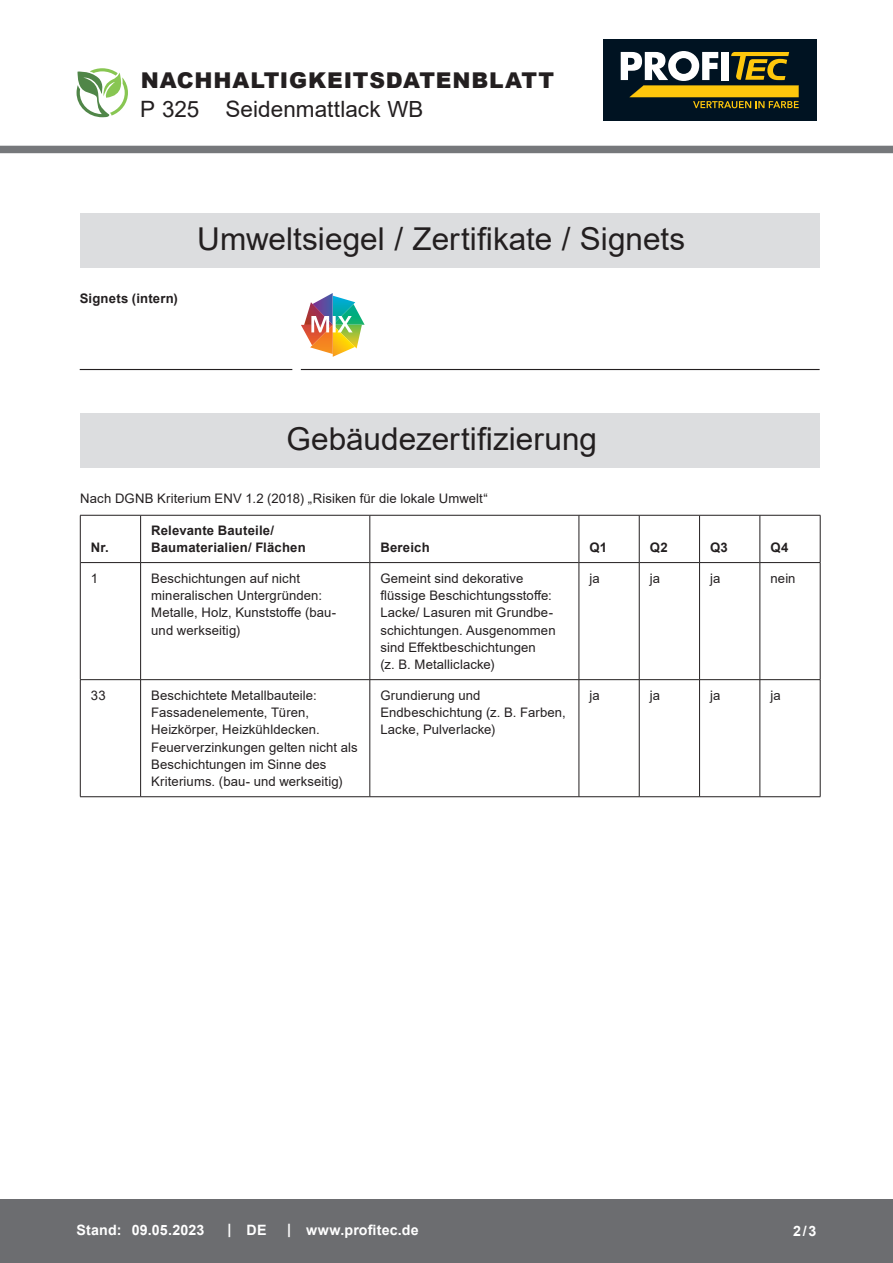
<style>
.page{position:relative;width:893px;height:1263px;background:#fff}
.page>*{position:absolute;margin:0;border:0;box-sizing:border-box;transform-origin:0 0}
.CB_AF_Kapitel_Uebers{font:31.5px "Arial";color:#231f20}
.CB_AF_Kopf_Produktna{font:22.5px "Arial";letter-spacing:.005em;color:#231f20}
.CB_AF_Kopf_TM{font:900 21.75px "Arial";letter-spacing:.04em;color:#231f20}
.CB_AF_Fuß_Stand_link{font:700 14.25px "Arial";letter-spacing:.01em;color:#fff}
.CB_AF_Text_Standard{font:13.2px/17.2px "Arial";letter-spacing:.01em;color:#231f20}
.CB_AF_Abschnitt_Uebe{font:700 13.2px/16.5px "Arial";letter-spacing:.015em;color:#231f20}
.s1{font-size:22.35px}
</style>
<div class="page">
<div style="left:0;top:146px;width:893px;height:7px;background:#76787b"></div>
<div style="left:0;top:1199px;width:893px;height:64px;background:#6c6d70"></div>
<svg style="left:77px;top:68px;width:51px;height:49px"></svg>
<div style="left:80px;top:213px;width:740px;height:54px;background:#dcdddf"></div>
<hr style="left:80px;top:369px;width:212px;height:1px;background:#231f20">
<hr style="left:301px;top:369px;width:519px;height:1px;background:#231f20">
<img style="left:333px;top:296px;width:22px;height:61px">
<img style="left:316px;top:293px;width:17px;height:9px">
<img style="left:304px;top:302px;width:29px;height:23px">
<img style="left:333px;top:304px;width:32px;height:21px">
<img style="left:333px;top:325px;width:29px;height:23px">
<img style="left:310px;top:345px;width:23px;height:9px">
<img style="left:301px;top:325px;width:32px;height:20px">
<svg style="left:311px;top:316px;width:42px;height:16px"></svg>
<div style="left:80px;top:413px;width:740px;height:54px;background:#dcdddf"></div>
<hr style="left:80px;top:562px;width:60px;height:1px;background:#231f20">
<hr style="left:141px;top:562px;width:229px;height:1px;background:#231f20">
<hr style="left:370px;top:562px;width:209px;height:1px;background:#231f20">
<hr style="left:579px;top:562px;width:60px;height:1px;background:#231f20">
<hr style="left:639px;top:562px;width:60px;height:1px;background:#231f20">
<hr style="left:700px;top:562px;width:60px;height:1px;background:#231f20">
<hr style="left:760px;top:562px;width:60px;height:1px;background:#231f20">
<hr style="left:80px;top:515px;width:61px;height:1px;background:#231f20">
<hr style="left:141px;top:515px;width:229px;height:1px;background:#231f20">
<hr style="left:370px;top:515px;width:209px;height:1px;background:#231f20">
<hr style="left:579px;top:515px;width:60px;height:1px;background:#231f20">
<hr style="left:639px;top:515px;width:61px;height:1px;background:#231f20">
<hr style="left:700px;top:515px;width:60px;height:1px;background:#231f20">
<hr style="left:760px;top:515px;width:60px;height:1px;background:#231f20">
<hr style="left:80px;top:679px;width:61px;height:1px;background:#231f20">
<hr style="left:141px;top:679px;width:229px;height:1px;background:#231f20">
<hr style="left:370px;top:679px;width:209px;height:1px;background:#231f20">
<hr style="left:579px;top:679px;width:60px;height:1px;background:#231f20">
<hr style="left:639px;top:679px;width:61px;height:1px;background:#231f20">
<hr style="left:700px;top:679px;width:60px;height:1px;background:#231f20">
<hr style="left:760px;top:679px;width:60px;height:1px;background:#231f20">
<hr style="left:80px;top:796px;width:61px;height:1px;background:#231f20">
<hr style="left:141px;top:796px;width:229px;height:1px;background:#231f20">
<hr style="left:370px;top:796px;width:209px;height:1px;background:#231f20">
<hr style="left:579px;top:796px;width:60px;height:1px;background:#231f20">
<hr style="left:639px;top:796px;width:61px;height:1px;background:#231f20">
<hr style="left:700px;top:796px;width:60px;height:1px;background:#231f20">
<hr style="left:760px;top:796px;width:60px;height:1px;background:#231f20">
<hr style="left:80px;top:515px;width:1px;height:48px;background:#231f20">
<hr style="left:140px;top:515px;width:1px;height:48px;background:#231f20">
<hr style="left:370px;top:515px;width:1px;height:48px;background:#231f20">
<hr style="left:579px;top:515px;width:1px;height:48px;background:#231f20">
<hr style="left:639px;top:515px;width:1px;height:48px;background:#231f20">
<hr style="left:699px;top:515px;width:1px;height:48px;background:#231f20">
<hr style="left:760px;top:515px;width:1px;height:48px;background:#231f20">
<hr style="left:820px;top:515px;width:1px;height:48px;background:#231f20">
<hr style="left:80px;top:563px;width:1px;height:116px;background:#231f20">
<hr style="left:140px;top:563px;width:1px;height:116px;background:#231f20">
<hr style="left:370px;top:563px;width:1px;height:116px;background:#231f20">
<hr style="left:579px;top:563px;width:1px;height:116px;background:#231f20">
<hr style="left:639px;top:563px;width:1px;height:116px;background:#231f20">
<hr style="left:699px;top:563px;width:1px;height:116px;background:#231f20">
<hr style="left:760px;top:563px;width:1px;height:116px;background:#231f20">
<hr style="left:820px;top:563px;width:1px;height:116px;background:#231f20">
<hr style="left:80px;top:680px;width:1px;height:116px;background:#231f20">
<hr style="left:140px;top:680px;width:1px;height:116px;background:#231f20">
<hr style="left:370px;top:680px;width:1px;height:116px;background:#231f20">
<hr style="left:579px;top:680px;width:1px;height:116px;background:#231f20">
<hr style="left:639px;top:680px;width:1px;height:116px;background:#231f20">
<hr style="left:699px;top:680px;width:1px;height:116px;background:#231f20">
<hr style="left:760px;top:680px;width:1px;height:116px;background:#231f20">
<hr style="left:820px;top:680px;width:1px;height:116px;background:#231f20">
<div style="left:603px;top:39px;width:213px;height:81px;background:#001322"></div>
<svg style="left:621px;top:51px;width:178px;height:57px"></svg>
<p class="CB_AF_Kopf_TM" style="left:141px;top:65px;width:415px">NACHHALTIGKEITSDATENBLATT</p>
<p class="CB_AF_Kopf_Produktna" style="left:140px;top:94px;width:61px">P 325</p>
<p class="CB_AF_Kopf_Produktna" style="left:225px;top:94px;width:199px">Seidenmattlack <span class="s1">WB</span></p>
<p class="CB_AF_Abschnitt_Uebe" style="left:80px;top:290px;width:100px">Signets (intern)</p>
<p class="CB_AF_Kapitel_Uebers" style="left:197px;top:218px;width:489px">Umweltsiegel / Zertifikate / Signets</p>
<p class="CB_AF_Kapitel_Uebers" style="left:286px;top:418px;width:312px">Gebäudezertifizierung</p>
<p class="CB_AF_Text_Standard" style="left:80px;top:489px;width:409px">Nach DGNB Kriterium ENV 1.2 (2018) „Risiken für die lokale Umwelt“</p>
<p class="CB_AF_Abschnitt_Uebe" style="left:91px;top:539px;width:19px">Nr.</p>
<p class="CB_AF_Abschnitt_Uebe" style="left:151px;top:523px;width:156px">Relevante Bauteile/<br>Baumaterialien/ Flächen</p>
<p class="CB_AF_Abschnitt_Uebe" style="left:380px;top:539px;width:51px">Bereich</p>
<p class="CB_AF_Abschnitt_Uebe" style="left:590px;top:539px;width:19px">Q1</p>
<p class="CB_AF_Abschnitt_Uebe" style="left:650px;top:539px;width:19px">Q2</p>
<p class="CB_AF_Abschnitt_Uebe" style="left:710px;top:539px;width:19px">Q3</p>
<p class="CB_AF_Abschnitt_Uebe" style="left:770px;top:539px;width:19px">Q4</p>
<p class="CB_AF_Text_Standard" style="left:91px;top:569px;width:9px">1</p>
<p class="CB_AF_Text_Standard" style="left:151px;top:569px;width:187px">Beschichtungen auf nicht mineralischen Untergründen:<br>Metalle, Holz, Kunststoffe (bau&shy;und werkseitig)</p>
<p class="CB_AF_Text_Standard" style="left:380px;top:569px;width:177px">Gemeint sind dekorative flüssige Beschichtungsstoffe:<br>Lacke/ Lasuren mit Grundbe&shy;schichtungen. Ausgenommen sind Effektbeschichtungen<br>(z. B. Metalliclacke)</p>
<p class="CB_AF_Text_Standard" style="left:590px;top:569px;width:12px">ja</p>
<p class="CB_AF_Text_Standard" style="left:650px;top:569px;width:12px">ja</p>
<p class="CB_AF_Text_Standard" style="left:710px;top:569px;width:12px">ja</p>
<p class="CB_AF_Text_Standard" style="left:770px;top:569px;width:27px">nein</p>
<p class="CB_AF_Text_Standard" style="left:91px;top:686px;width:16px">33</p>
<p class="CB_AF_Text_Standard" style="left:151px;top:686px;width:208px">Beschichtete Metallbauteile:<br>Fassadenelemente, Türen,<br>Heizkörper, Heizkühldecken.<br>Feuerverzinkungen gelten nicht als<br>Beschichtungen im Sinne des<br>Kriteriums. (bau- und werkseitig)</p>
<p class="CB_AF_Text_Standard" style="left:380px;top:686px;width:187px">Grundierung und<br>Endbeschichtung (z. B. Farben,<br>Lacke, Pulverlacke)</p>
<p class="CB_AF_Text_Standard" style="left:590px;top:686px;width:12px">ja</p>
<p class="CB_AF_Text_Standard" style="left:650px;top:686px;width:12px">ja</p>
<p class="CB_AF_Text_Standard" style="left:710px;top:686px;width:12px">ja</p>
<p class="CB_AF_Text_Standard" style="left:770px;top:686px;width:12px">ja</p>
<p class="CB_AF_Fuß_Stand_link" style="left:77px;top:1220px;width:46px">Stand:</p>
<p class="CB_AF_Fuß_Stand_link" style="left:132px;top:1220px;width:74px">09.05.2023</p>
<p class="CB_AF_Fuß_Stand_link" style="left:228px;top:1219px;width:5px">|</p>
<p class="CB_AF_Fuß_Stand_link" style="left:247px;top:1220px;width:21px">DE</p>
<p class="CB_AF_Fuß_Stand_link" style="left:287px;top:1219px;width:5px">|</p>
<p class="CB_AF_Fuß_Stand_link" style="left:306px;top:1220px;width:114px">www.profitec.de</p>
<p class="CB_AF_Fuß_Stand_link" style="left:793px;top:1221px;width:25px">2/3</p>
</div>
